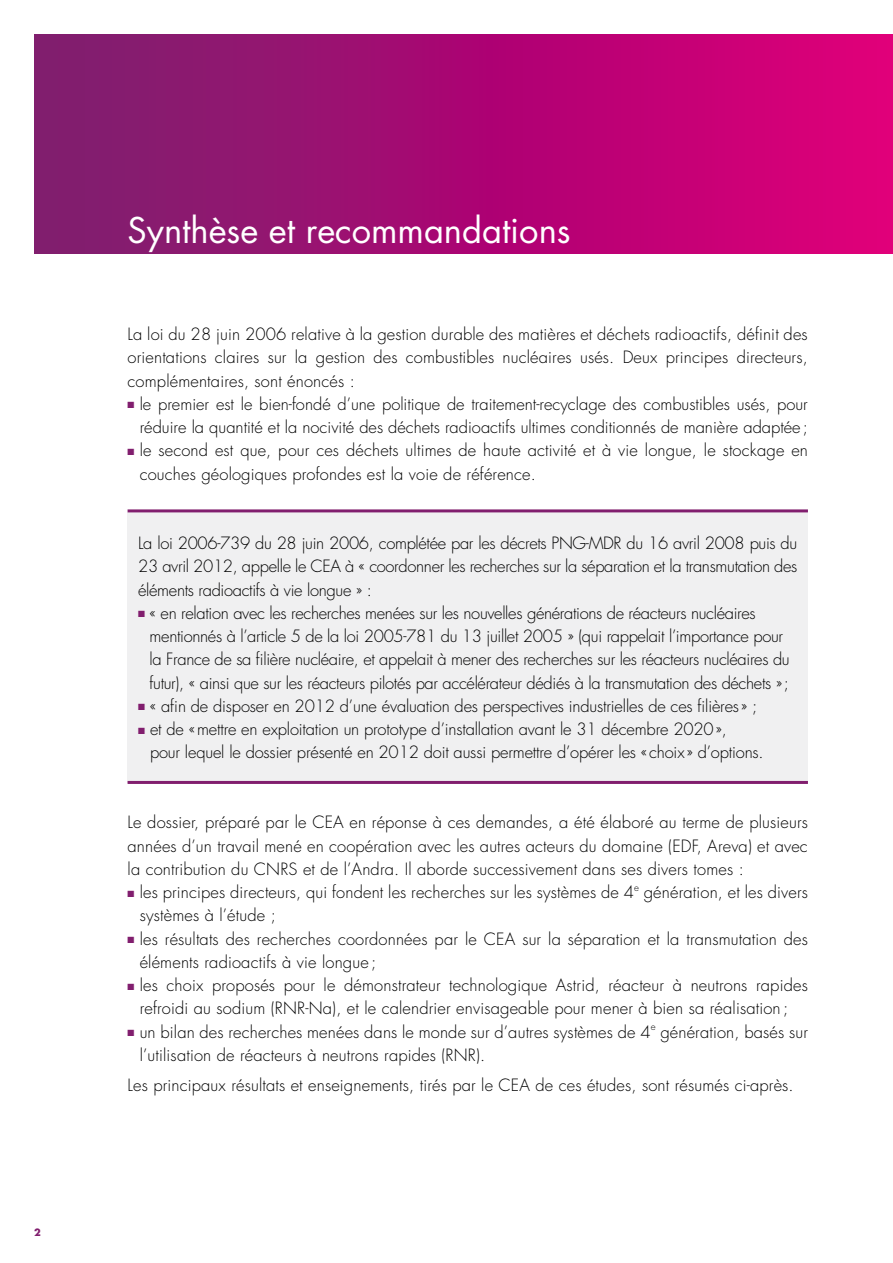
<style>
.page{position:relative;width:893px;height:1263px;background:#fff}
.page>*{position:absolute;margin:0;border:0;box-sizing:border-box;transform-origin:0 0}
.t1{font:34.5px "Futura";color:#fff}
.t2{font:300 16.5px/23.2px "Futura";letter-spacing:.01em;color:#000}
.t3{font:300 16.5px/23.2px "Futura";letter-spacing:-.02em;color:#000}
.t4{font:300 16.5px/23.2px "Futura";letter-spacing:-.01em;color:#000}
.t5{font:700 9.75px "Futura";color:#811e6e}
.s1{color:#811e6e}
</style>
<div class="page">
<div style="left:34px;top:34px;width:859px;height:219px;background:linear-gradient(to right,#791d6d,#df0079)"></div>
<div style="left:128px;top:512px;width:680px;height:271px;background:#f0f0f1"></div>
<hr style="left:128px;top:781px;width:680px;height:3px;background:#811e6e">
<hr style="left:128px;top:509px;width:680px;height:3px;background:#811e6e">
<p class="t5" style="left:34px;top:1226px;width:8px">2</p>
<h1 class="t1" style="left:128px;top:209px;width:445px">Synthèse et recommandations</h1>
<p class="t2" style="left:128px;top:323px;width:682px;text-align:justify">La loi du 28 juin 2006 relative à la gestion durable des matières et déchets radioactifs, définit des orientations claires sur la gestion des combustibles nucléaires usés. Deux principes directeurs, complémentaires, sont énoncés :</p>
<p class="t2" style="left:128px;top:393px;width:682px;text-align:right"><span class="s1">■</span> le premier est le bien-fondé d’une politique de traitement-recyclage des combustibles usés, pour réduire la quantité et la nocivité des déchets radioactifs ultimes conditionnés de manière adaptée ;</p>
<p class="t2" style="left:140px;top:439px;width:670px;text-indent:-12px"><span class="s1">■</span> le second est que, pour ces déchets ultimes de haute activité et à vie longue, le stockage en couches géologiques profondes est la voie de référence.</p>
<p class="t2" style="left:138px;top:532px;width:661px;text-align:justify">La loi 2006-739 du 28 juin 2006, complétée par les décrets PNG-MDR du 16 avril 2008 puis du 23 avril 2012, appelle le CEA à « coordonner les recherches sur la séparation et la transmutation des éléments radioactifs à vie longue » :</p>
<p class="t3" style="left:150px;top:602px;width:642px;text-indent:-11px"><span class="s1">■</span> « en relation avec les recherches menées sur les nouvelles générations de réacteurs nucléaires mentionnés à l’article 5 de la loi 2005-781 du 13 juillet 2005 » (qui rappelait l’importance pour la France de sa filière nucléaire, et appelait à mener des recherches sur les réacteurs nucléaires du futur), « ainsi que sur les réacteurs pilotés par accélérateur dédiés à la transmutation des déchets »;</p>
<p class="t4" style="left:138px;top:695px;width:621px"><span class="s1">■</span> « afin de disposer en 2012 d’une évaluation des perspectives industrielles de ces filières» ;</p>
<p class="t4" style="left:150px;top:718px;width:615px;text-indent:-12px"><span class="s1">■</span> et de «mettre en exploitation un prototype d’installation avant le 31 décembre 2020»,<br>pour lequel le dossier présenté en 2012 doit aussi permettre d’opérer les «choix» d’options.</p>
<p class="t2" style="left:128px;top:811px;width:682px;text-align:justify">Le dossier, préparé par le CEA en réponse à ces demandes, a été élaboré au terme de plusieurs années d’un travail mené en coopération avec les autres acteurs du domaine (EDF, Areva) et avec la contribution du CNRS et de l’Andra. Il aborde successivement dans ses divers tomes :</p>
<p class="t2" style="left:140px;top:881px;width:670px;text-indent:-12px"><span class="s1">■</span> les principes directeurs, qui fondent les recherches sur les systèmes de 4<sup>e</sup> génération, et les divers systèmes à l’étude ;</p>
<p class="t2" style="left:140px;top:927px;width:670px;text-indent:-12px"><span class="s1">■</span> les résultats des recherches coordonnées par le CEA sur la séparation et la transmutation des éléments radioactifs à vie longue ;</p>
<p class="t2" style="left:128px;top:974px;width:682px;text-align:center"><span class="s1">■</span> les choix proposés pour le démonstrateur technologique Astrid, réacteur à neutrons rapides refroidi au sodium (RNR-Na), et le calendrier envisageable pour mener à bien sa réalisation ;</p>
<p class="t2" style="left:140px;top:1020px;width:670px;text-indent:-12px"><span class="s1">■</span> un bilan des recherches menées dans le monde sur d’autres systèmes de 4<sup>e</sup> génération, basés sur l’utilisation de réacteurs à neutrons rapides (RNR).</p>
<p class="t2" style="left:128px;top:1073px;width:668px">Les principaux résultats et enseignements, tirés par le CEA de ces études, sont résumés ci-après.</p>
</div>
